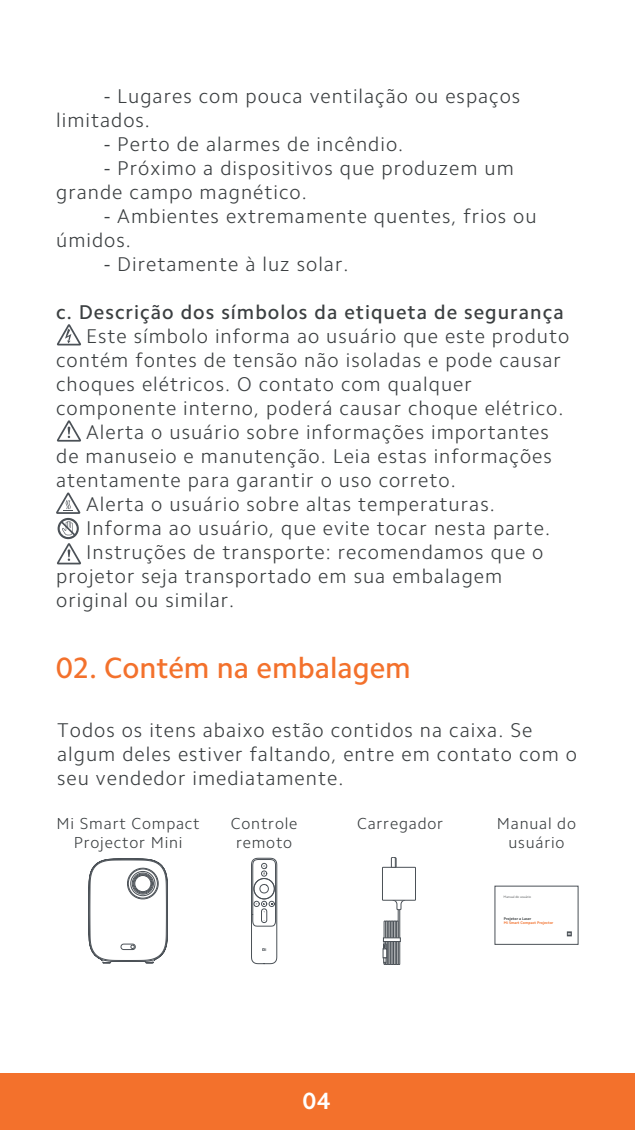
<style>
.page{position:relative;width:635px;height:1130px;background:#fff}
.page>*{position:absolute;margin:0;border:0;box-sizing:border-box;transform-origin:0 0}
.t1{font:500 29.6px "Camphor Pro";color:#f3712c}
.t2{font:700 23.6px "Camphor Pro";color:#fff}
.t3{font:300 20px/24px "Camphor Pro";letter-spacing:.05em;color:#3b3f41}
.t4{font:500 20px "Camphor Pro";letter-spacing:.05em;color:#3b3f41}
.t5{font:300 16px/19.2px "Camphor Pro";letter-spacing:.05em;color:#3b3f41;text-align:center}
.s1{font-family:"Myriad Pro";font-weight:400}
</style>
<div class="page">
<div style="left:0;top:1073px;width:635px;height:56px;background:#f3712c"></div>
<svg style="left:57px;top:324px;width:24px;height:21px"></svg>
<svg style="left:57px;top:420px;width:24px;height:21px"></svg>
<svg style="left:56px;top:492px;width:25px;height:72px"></svg>
<svg style="left:88px;top:858px;width:80px;height:105px"></svg>
<svg style="left:251px;top:857px;width:26px;height:106px"></svg>
<svg style="left:383px;top:900px;width:22px;height:64px"></svg>
<svg style="left:383px;top:937px;width:18px;height:4px"></svg>
<div style="left:382px;top:867px;width:34px;height:33px;border:1px solid #4b5157"></div>
<svg style="left:391px;top:857px;width:5px;height:10px"></svg>
<svg style="left:567px;top:931px;width:5px;height:5px"></svg>
<p class="t3" style="left:56px;top:84px;width:466px;text-indent:48px"><span class="s1">-</span> Lugares com pouca ventilação ou espaços limitados.</p>
<p class="t3" style="left:104px;top:132px;width:301px"><span class="s1">-</span> Perto de alarmes de incêndio.</p>
<p class="t3" style="left:56px;top:156px;width:459px;text-indent:48px"><span class="s1">-</span> Próximo a dispositivos que produzem um grande campo magnético.</p>
<p class="t3" style="left:56px;top:204px;width:482px;text-indent:48px"><span class="s1">-</span> Ambientes extremamente quentes, frios ou úmidos.</p>
<p class="t3" style="left:104px;top:252px;width:246px"><span class="s1">-</span> Diretamente à luz solar.</p>
<p class="t4" style="left:56px;top:300px;width:509px">c. Descrição dos símbolos da etiqueta de segurança</p>
<p class="t3" style="left:86px;top:324px;width:485px">Este símbolo informa ao usuário que este produto</p>
<p class="t3" style="left:56px;top:348px;width:506px">contém fontes de tensão não isoladas e pode causar</p>
<p class="t3" style="left:56px;top:372px;width:417px">choques elétricos. O contato com qualquer</p>
<p class="t3" style="left:56px;top:396px;width:509px">componente interno, poderá causar choque elétrico.</p>
<p class="t3" style="left:86px;top:420px;width:464px">Alerta o usuário sobre informações importantes</p>
<p class="t3" style="left:56px;top:444px;width:497px">de manuseio e manutenção. Leia estas informações</p>
<p class="t3" style="left:56px;top:468px;width:401px">atentamente para garantir o uso correto.</p>
<p class="t3" style="left:86px;top:492px;width:410px">Alerta o usuário sobre altas temperaturas.</p>
<p class="t3" style="left:86px;top:516px;width:465px">Informa ao usuário, que evite tocar nesta parte.</p>
<p class="t3" style="left:86px;top:540px;width:459px">Instruções de transporte: recomendamos que o</p>
<p class="t3" style="left:56px;top:564px;width:448px">projetor seja transportado em sua embalagem</p>
<p class="t3" style="left:56px;top:588px;width:180px">original ou similar.</p>
<h1 class="t1" style="left:56px;top:650px;width:356px">02. Contém na embalagem</h1>
<p class="t3" style="left:57px;top:718px;width:521px">Todos os itens abaixo estão contidos na caixa. Se algum deles estiver faltando, entre em contato com o seu vendedor imediatamente.</p>
<p class="t5" style="left:57px;top:814px;width:145px">Mi Smart Compact<br>Projector Mini</p>
<p class="t5" style="left:231px;top:814px;width:68px">Controle remoto</p>
<p class="t5" style="left:357px;top:814px;width:88px">Carregador</p>
<p class="t5" style="left:497px;top:814px;width:81px">Manual do usuário</p>
<p class="t2" style="left:303px;top:1087px;width:29px">04</p>
</div>
